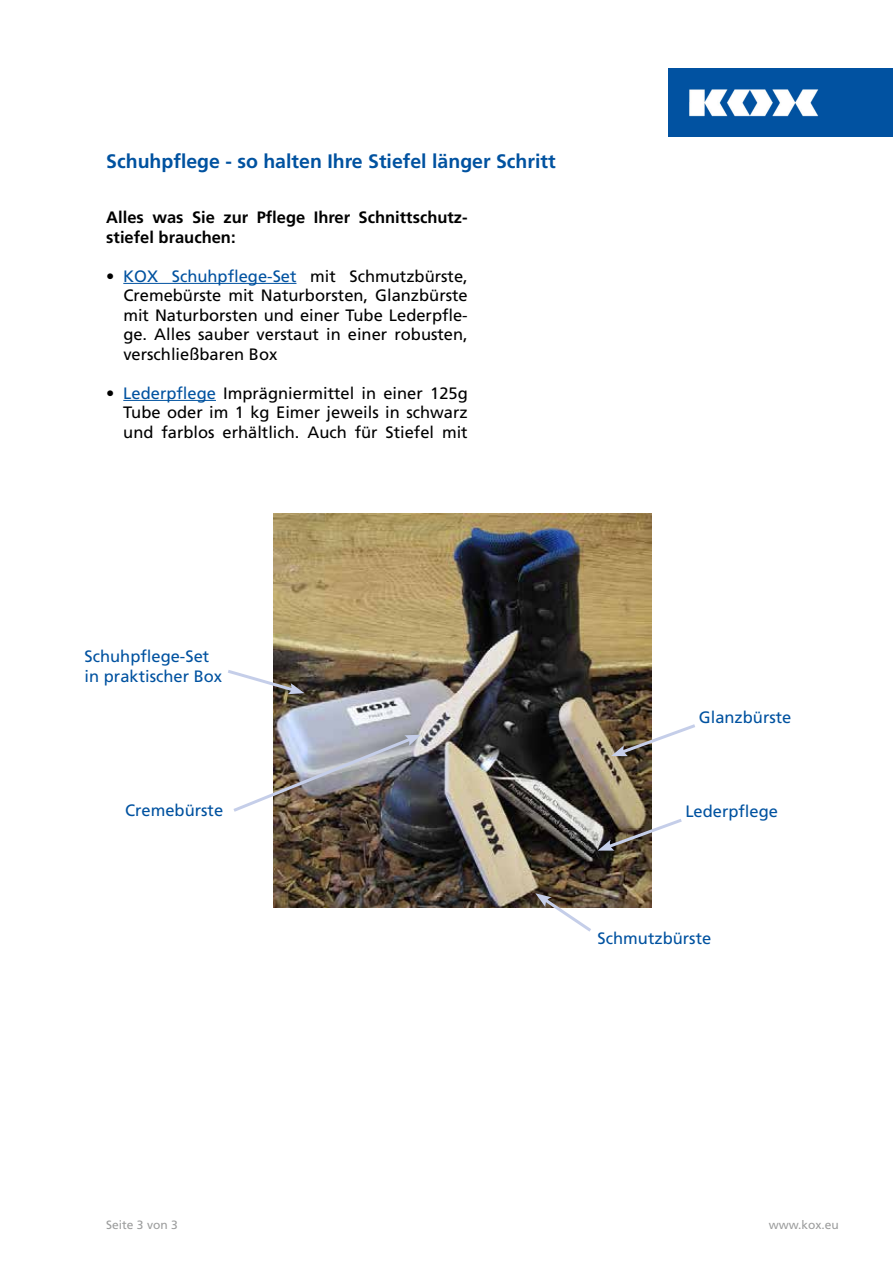
<style>
.page{position:relative;width:893px;height:1263px;background:#fff}
.page>*{position:absolute;margin:0;border:0;box-sizing:border-box;transform-origin:0 0}
.t1{font:700 19.5px "Frutiger LT Std";color:#0052a0}
.t2{font:16.5px/19.5px "Frutiger LT Std";color:#000;text-align:justify}
.t3{font:16.5px/19.5px "Frutiger LT Std";color:#0052a0}
.t4{font:700 16.5px/19.5px "Frutiger LT Std";color:#000}
.t5{font:12px "Frutiger LT Std";color:#9c9d9d}
.s1{color:#0052a0}
</style>
<div class="page">
<hr style="left:123px;top:283px;width:173px;height:1px;background:#0052a0">
<hr style="left:123px;top:400px;width:93px;height:1px;background:#0052a0">
<img style="left:274px;top:513px;width:378px;height:395px">
<svg style="left:611px;top:722px;width:84px;height:34px"></svg>
<svg style="left:598px;top:816px;width:84px;height:35px"></svg>
<svg style="left:535px;top:893px;width:59px;height:39px"></svg>
<img style="left:233px;top:735px;width:188px;height:79px">
<svg style="left:228px;top:667px;width:76px;height:27px"></svg>
<img style="left:669px;top:68px;width:224px;height:69px">
<p class="t1" style="left:106px;top:149px;width:451px">Schuhpflege - so halten Ihre Stiefel länger Schritt</p>
<p class="t4" style="left:106px;top:208px;width:363px">Alles was Sie zur Pflege Ihrer Schnittschutz&shy;stiefel brauchen:</p>
<p class="t2" style="left:123px;top:266px;width:346px;text-indent:-17px">• <span class="s1">KOX Schuhpflege-Set</span> mit Schmutzbürste, Cremebürste mit Naturborsten, Glanzbürste mit Naturborsten und einer Tube Lederpfle&shy;ge. Alles sauber verstaut in einer robusten, verschließbaren Box</p>
<p class="t2" style="left:123px;top:383px;width:346px;text-indent:-17px">• <span class="s1">Lederpflege</span> Imprägniermittel in einer 125g Tube oder im 1 kg Eimer jeweils in schwarz und farblos erhältlich. Auch für Stiefel mit</p>
<p class="t3" style="left:85px;top:647px;width:139px">Schuhpflege-Set in praktischer Box</p>
<p class="t3" style="left:125px;top:801px;width:100px">Cremebürste</p>
<p class="t3" style="left:699px;top:707px;width:94px">Glanzbürste</p>
<p class="t3" style="left:685px;top:801px;width:94px">Lederpflege</p>
<p class="t3" style="left:598px;top:928px;width:115px">Schmutzbürste</p>
<p class="t5" style="left:106px;top:1218px;width:73px">Seite 3 von 3</p>
<p class="t5" style="left:769px;top:1218px;width:72px">www.kox.eu</p>
</div>
